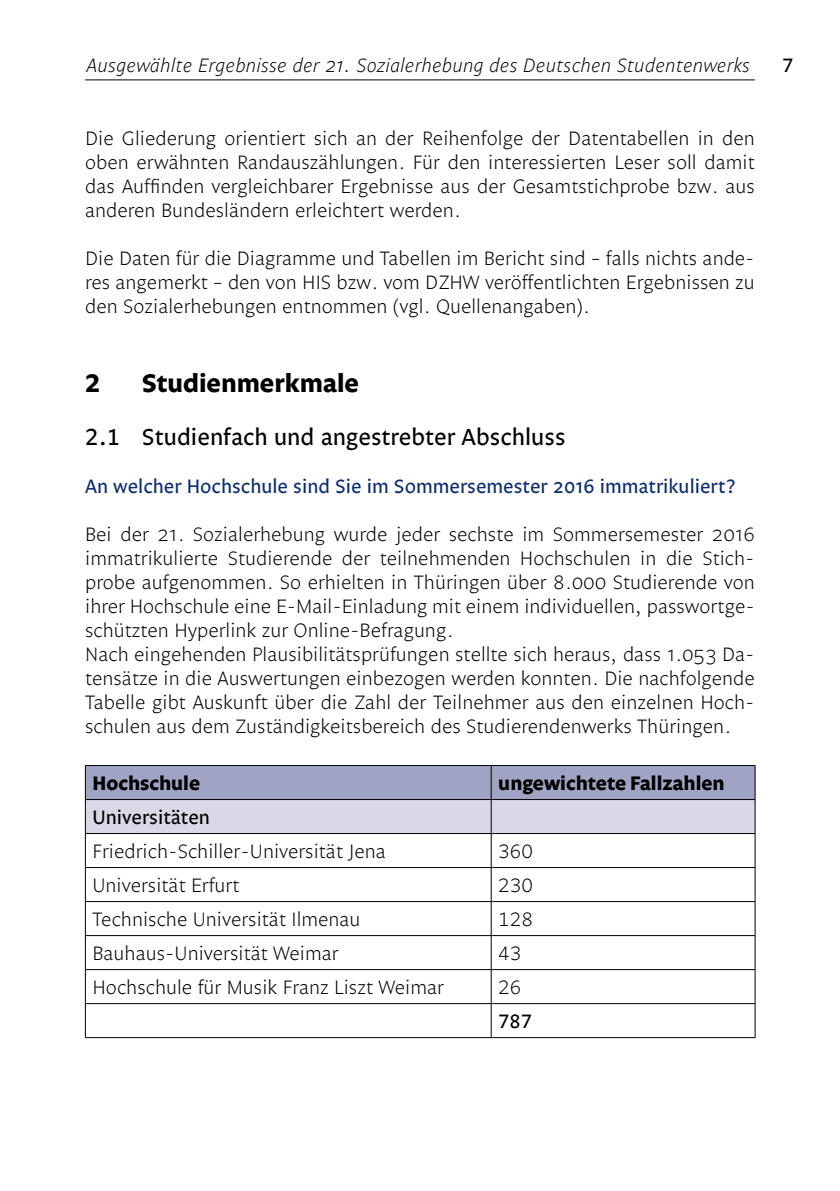
<style>
.page{position:relative;width:840px;height:1191px;background:#fff}
.page>*{position:absolute;margin:0;border:0;box-sizing:border-box;transform-origin:0 0}
.t1{font:700 26px "Legato TF";color:#000}
.t2{font:24px "Legato TF";color:#000}
.t3{font:300 20px/24px "Legato";color:#000;text-align:justify}
.t4{font:300 20px "Legato TF";color:#000}
.t5{font:italic 300 20px "Legato";color:#000}
.t6{font:20px "Legato";color:#0e2d6d}
.t7{font:700 20px "Legato TF";color:#000}
.t8{font:20px "Legato TF";color:#000}
</style>
<div class="page">
<hr style="left:85px;top:79px;width:669px;height:1px;background:#000">
<svg style="left:86px;top:766px;width:668px;height:67px;background:#bbbdd4"></svg>
<hr style="left:85px;top:765px;width:406px;height:1px;background:#000">
<hr style="left:85px;top:765px;width:1px;height:34px;background:#000">
<hr style="left:491px;top:765px;width:264px;height:1px;background:#000">
<hr style="left:490px;top:765px;width:1px;height:34px;background:#000">
<hr style="left:754px;top:765px;width:1px;height:34px;background:#000">
<hr style="left:85px;top:799px;width:406px;height:1px;background:#000">
<hr style="left:85px;top:799px;width:1px;height:34px;background:#000">
<hr style="left:491px;top:799px;width:264px;height:1px;background:#000">
<hr style="left:490px;top:799px;width:1px;height:34px;background:#000">
<hr style="left:754px;top:799px;width:1px;height:34px;background:#000">
<hr style="left:85px;top:833px;width:406px;height:1px;background:#000">
<hr style="left:85px;top:833px;width:1px;height:34px;background:#000">
<hr style="left:491px;top:833px;width:264px;height:1px;background:#000">
<hr style="left:490px;top:833px;width:1px;height:34px;background:#000">
<hr style="left:754px;top:833px;width:1px;height:34px;background:#000">
<hr style="left:85px;top:867px;width:406px;height:1px;background:#000">
<hr style="left:85px;top:867px;width:1px;height:34px;background:#000">
<hr style="left:491px;top:867px;width:264px;height:1px;background:#000">
<hr style="left:490px;top:867px;width:1px;height:34px;background:#000">
<hr style="left:754px;top:867px;width:1px;height:34px;background:#000">
<hr style="left:85px;top:901px;width:406px;height:1px;background:#000">
<hr style="left:85px;top:901px;width:1px;height:34px;background:#000">
<hr style="left:491px;top:901px;width:264px;height:1px;background:#000">
<hr style="left:490px;top:901px;width:1px;height:34px;background:#000">
<hr style="left:754px;top:901px;width:1px;height:34px;background:#000">
<hr style="left:85px;top:935px;width:406px;height:1px;background:#000">
<hr style="left:85px;top:935px;width:1px;height:34px;background:#000">
<hr style="left:491px;top:935px;width:264px;height:1px;background:#000">
<hr style="left:490px;top:935px;width:1px;height:34px;background:#000">
<hr style="left:754px;top:935px;width:1px;height:34px;background:#000">
<hr style="left:85px;top:969px;width:406px;height:1px;background:#000">
<hr style="left:85px;top:969px;width:1px;height:34px;background:#000">
<hr style="left:491px;top:969px;width:264px;height:1px;background:#000">
<hr style="left:490px;top:969px;width:1px;height:34px;background:#000">
<hr style="left:754px;top:969px;width:1px;height:34px;background:#000">
<hr style="left:85px;top:1003px;width:406px;height:1px;background:#000">
<hr style="left:85px;top:1003px;width:1px;height:34px;background:#000">
<hr style="left:491px;top:1003px;width:264px;height:1px;background:#000">
<hr style="left:490px;top:1003px;width:1px;height:34px;background:#000">
<hr style="left:754px;top:1003px;width:1px;height:34px;background:#000">
<hr style="left:85px;top:1037px;width:406px;height:1px;background:#000">
<hr style="left:491px;top:1037px;width:264px;height:1px;background:#000">
<p class="t5" style="left:86px;top:54px;width:664px">Ausgewählte Ergebnisse der 21. Sozialerhebung des Deutschen Studentenwerks</p>
<p class="t8" style="left:781px;top:53px;width:13px">7</p>
<p class="t3" style="left:85px;top:127px;width:670px">Die Gliederung orientiert sich an der Reihenfolge der Datentabellen in den oben erwähnten Randauszählungen. Für den interessierten Leser soll damit das Auffinden vergleichbarer Ergebnisse aus der Gesamtstichprobe bzw. aus anderen Bundesländern erleichtert werden.</p>
<p class="t3" style="left:85px;top:247px;width:670px">Die Daten für die Diagramme und Tabellen im Bericht sind – falls nichts ande&shy;res angemerkt – den von HIS bzw. vom DZHW veröffentlichten Ergebnissen zu den Sozialerhebungen entnommen (vgl. Quellenangaben).</p>
<h1 class="t1" style="left:85px;top:368px;width:17px">2</h1>
<h1 class="t1" style="left:142px;top:368px;width:218px">Studienmerkmale</h1>
<p class="t2" style="left:85px;top:423px;width:481px">2.1 Studienfach und angestrebter Abschluss</p>
<p class="t6" style="left:85px;top:475px;width:651px">An welcher Hochschule sind Sie im Sommersemester 2016 immatrikuliert?</p>
<p class="t3" style="left:85px;top:523px;width:671px;text-align:left">Bei der 21. Sozialerhebung wurde jeder sechste im Sommersemester 2016 immatrikulierte Studierende der teilnehmenden Hochschulen in die Stich&shy;probe aufgenommen. So erhielten in Thüringen über 8.000 Studierende von ihrer Hochschule eine E-Mail-Einladung mit einem individuellen, passwortge&shy;schützten Hyperlink zur Online-Befragung.<br>Nach eingehenden Plausibilitätsprüfungen stellte sich heraus, dass 1.053 Da&shy;tensätze in die Auswertungen einbezogen werden konnten. Die nachfolgende Tabelle gibt Auskunft über die Zahl der Teilnehmer aus den einzelnen Hoch&shy;schulen aus dem Zuständigkeitsbereich des Studierendenwerks Thüringen.</p>
<p class="t7" style="left:92px;top:771px;width:109px">Hochschule</p>
<p class="t7" style="left:498px;top:771px;width:228px">ungewichtete Fallzahlen</p>
<p class="t8" style="left:92px;top:805px;width:119px">Universitäten</p>
<p class="t4" style="left:92px;top:839px;width:294px">Friedrich-Schiller-Universität Jena</p>
<p class="t4" style="left:498px;top:839px;width:36px">360</p>
<p class="t4" style="left:92px;top:873px;width:148px">Universität Erfurt</p>
<p class="t4" style="left:498px;top:873px;width:36px">230</p>
<p class="t4" style="left:92px;top:907px;width:269px">Technische Universität Ilmenau</p>
<p class="t4" style="left:498px;top:907px;width:36px">128</p>
<p class="t4" style="left:92px;top:941px;width:247px">Bauhaus-Universität Weimar</p>
<p class="t4" style="left:498px;top:941px;width:25px">43</p>
<p class="t4" style="left:92px;top:975px;width:353px">Hochschule für Musik Franz Liszt Weimar</p>
<p class="t4" style="left:498px;top:975px;width:25px">26</p>
<p class="t8" style="left:498px;top:1009px;width:35px">787</p>
</div>
